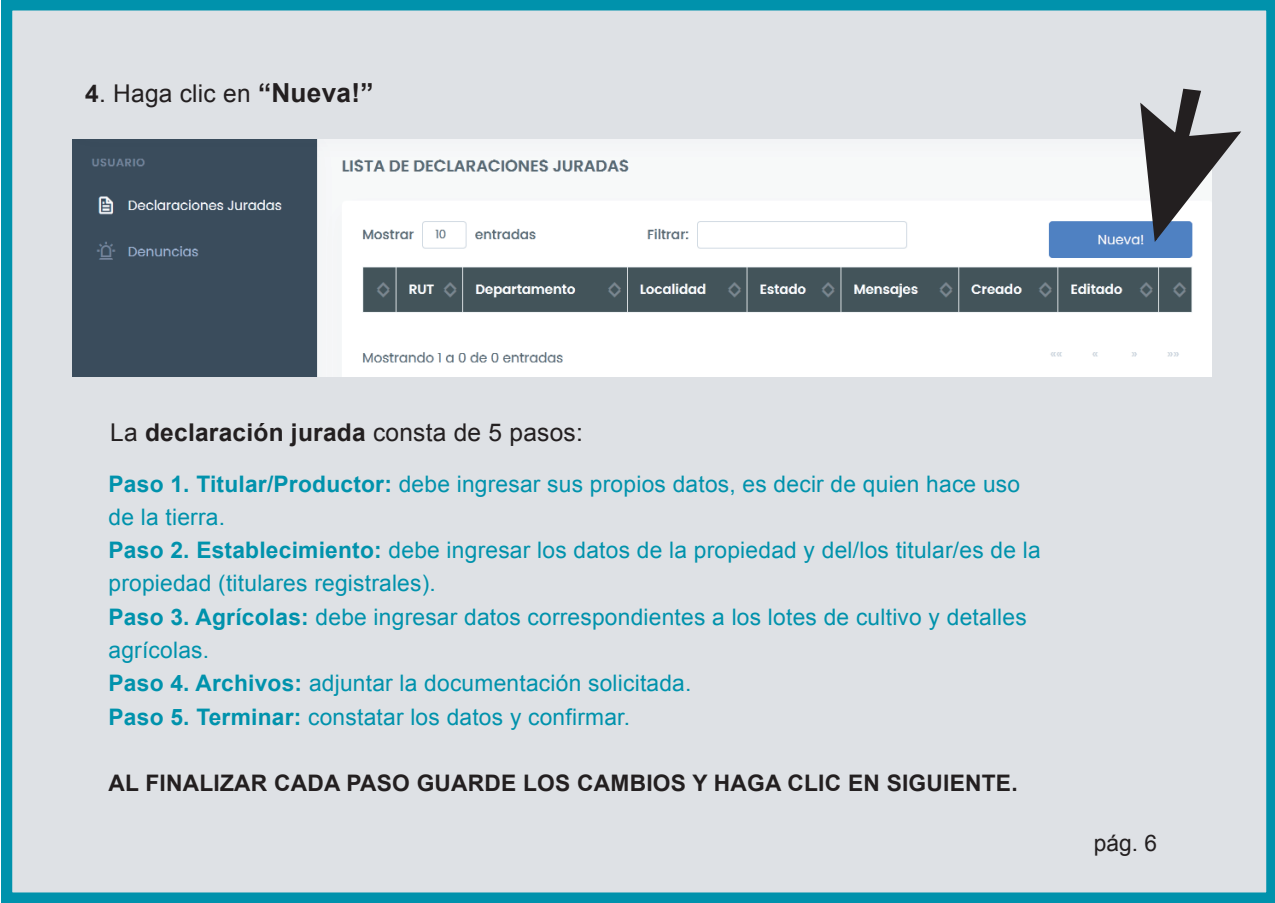
<style>
.page{position:relative;width:1275px;height:903px;background:#fff}
.page>*{position:absolute;margin:0;border:0;box-sizing:border-box;transform-origin:0 0}
.t1{font:24.5px "Arial";letter-spacing:.01em;color:#231f20}
.t2{font:22.75px/33.2px "Arial";letter-spacing:.01em;color:#0092ac}
.t3{font:700 22.75px "Arial";letter-spacing:.01em;color:#231f20}
.t4{font:22.75px "Arial";color:#231f20}
.s1{font-weight:700}
.s2{font-weight:700;font-size:26.25px}
</style>
<div class="page">
<div style="left:2px;top:0;width:1273px;height:903px;background:#dee1e5"></div>
<img style="left:73px;top:139px;width:1138px;height:237px">
<svg style="left:1139px;top:88px;width:104px;height:154px;background:#8e9197"></svg>
<p class="t1" style="left:85px;top:77px;width:290px"><span class="s1">4</span>. Haga clic en <span class="s2">“Nueva!”</span></p>
<p class="t1" style="left:110px;top:416px;width:474px">La <span class="s1">declaración jurada</span> consta de 5 pasos:</p>
<p class="t2" style="left:108px;top:467px;width:934px"><span class="s1">Paso 1. Titular/Productor:</span> debe ingresar sus propios datos, es decir de quien hace uso de la tierra.<br><span class="s1">Paso 2. Establecimiento:</span> debe ingresar los datos de la propiedad y del/los titular/es de la propiedad (titulares registrales).<br><span class="s1">Paso 3. Agrícolas:</span> debe ingresar datos correspondientes a los lotes de cultivo y detalles agrícolas.<br><span class="s1">Paso 4. Archivos:</span> adjuntar la documentación solicitada.<br><span class="s1">Paso 5. Terminar:</span> constatar los datos y confirmar.</p>
<p class="t3" style="left:108px;top:768px;width:911px">AL FINALIZAR CADA PASO GUARDE LOS CAMBIOS Y HAGA CLIC EN SIGUIENTE.</p>
<p class="t4" style="left:1094px;top:828px;width:65px">pág. 6</p>
</div>
